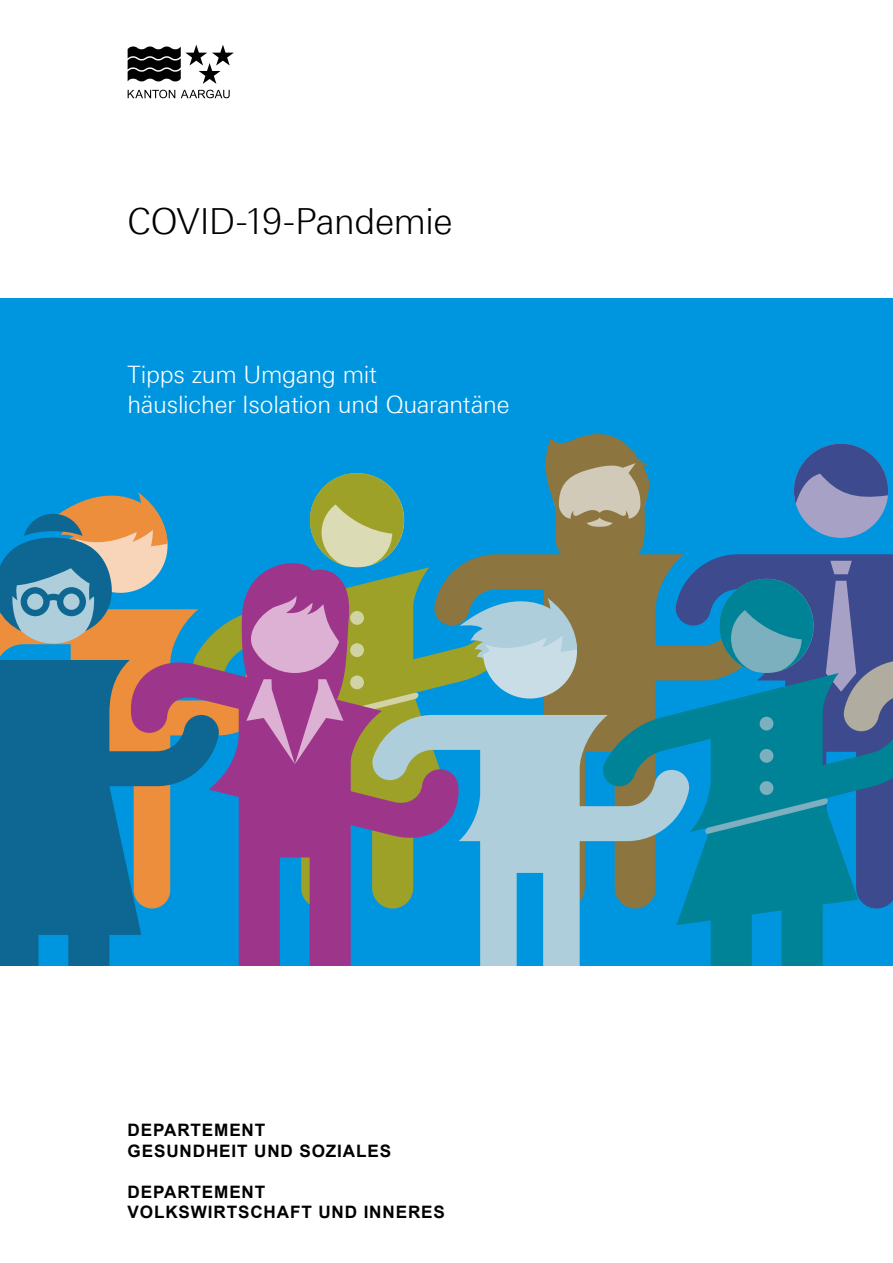
<style>
.page{position:relative;width:893px;height:1263px;background:#fff}
.page>*{position:absolute;margin:0;border:0;box-sizing:border-box;transform-origin:0 0}
.t1{font:300 36px "Linotype Univers 330";letter-spacing:-.02em;color:#000}
.t2{font:300 24px/30px "Linotype Univers 330";letter-spacing:-.01em;color:#fff}
.t3{font:700 17.1px/20.5px "Arial";letter-spacing:.05em;color:#000}
</style>
<div class="page">
<div style="left:0;top:298px;width:893px;height:667px;background:#0096df"></div>
<svg style="left:458px;top:554px;width:307px;height:161px;background:#787857"></svg>
<svg style="left:448px;top:567px;width:74px;height:148px"></svg>
<svg style="left:168px;top:609px;width:73px;height:46px"></svg>
<div style="left:794px;top:444px;width:94px;height:94px;background:#a7a1c5;border-radius:50%"></div>
<svg style="left:794px;top:444px;width:94px;height:60px"></svg>
<svg style="left:538px;top:434px;width:112px;height:138px"></svg>
<svg style="left:0;top:935px;width:110px;height:30px;fill:#0e6793"></svg>
<svg style="left:603px;top:673px;width:73px;height:42px;fill:#8d753f"></svg>
<svg style="left:459px;top:715px;width:217px;height:250px;fill:#afcedb"></svg>
<svg style="left:168px;top:655px;width:291px;height:310px"></svg>
<svg style="left:676px;top:561px;width:217px;height:404px"></svg>
<div style="left:483px;top:604px;width:94px;height:94px;background:#c9dde6;border-radius:50%"></div>
<svg style="left:460px;top:590px;width:117px;height:69px"></svg>
<svg style="left:241px;top:473px;width:207px;height:346px"></svg>
<svg style="left:0;top:492px;width:168px;height:443px;background:#4d7c8e"></svg>
<svg style="left:128px;top:90px;width:47px;height:8px"></svg>
<svg style="left:181px;top:90px;width:49px;height:8px"></svg>
<svg style="left:128px;top:45px;width:106px;height:39px"></svg>
<h1 class="t1" style="left:128px;top:200px;width:326px">COVID-19-Pandemie</h1>
<h2 class="t2" style="left:128px;top:359px;width:383px">Tipps zum Umgang mit<br>häuslicher Isolation und Quarantäne</h2>
<p class="t3" style="left:128px;top:1120px;width:265px">DEPARTEMENT<br>GESUNDHEIT UND SOZIALES</p>
<p class="t3" style="left:128px;top:1182px;width:319px">DEPARTEMENT<br>VOLKSWIRTSCHAFT UND INNERES</p>
</div>
